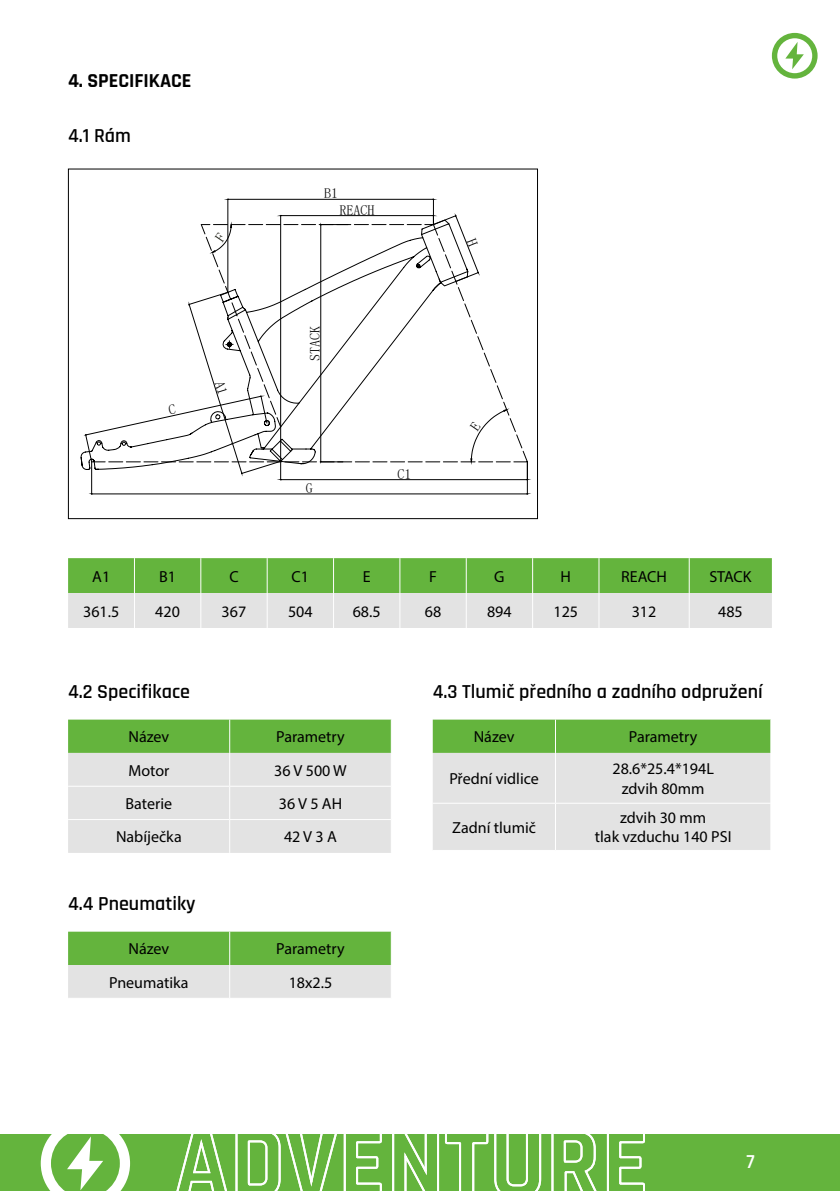
<style>
.page{position:relative;width:840px;height:1191px;background:#fff}
.page>*{position:absolute;margin:0;border:0;box-sizing:border-box;transform-origin:0 0}
.t1{font:600 20px "Rajdhani";color:#000}
.t2{font:700 20px "Rajdhani";color:#000}
.t3{font:600 20px "Rajdhani";color:#fff}
.t4{font:16px/19.2px "Myriad Pro";color:#000;text-align:center}
.t5{font:14px "Sim Sun";color:#000}
</style>
<div class="page">
<svg style="left:200px;top:224px;width:327px;height:238px"></svg>
<svg style="left:209px;top:250px;width:7px;height:4px"></svg>
<hr style="left:227px;top:199px;width:1px;height:93px;background:#000">
<hr style="left:228px;top:199px;width:205px;height:1px;background:#000">
<hr style="left:91px;top:462px;width:1px;height:32px;background:#000">
<hr style="left:526px;top:462px;width:1px;height:32px;background:#000">
<hr style="left:92px;top:493px;width:435px;height:1px;background:#000">
<hr style="left:320px;top:225px;width:1px;height:236px;background:#000">
<svg style="left:320px;top:461px;width:23px;height:1px"></svg>
<svg style="left:320px;top:224px;width:28px;height:1px"></svg>
<hr style="left:280px;top:215px;width:1px;height:246px;background:#000">
<hr style="left:281px;top:215px;width:152px;height:1px;background:#000">
<hr style="left:281px;top:479px;width:246px;height:1px;background:#000">
<svg style="left:526px;top:462px;width:2px;height:18px"></svg>
<svg style="left:68px;top:558px;width:703px;height:70px;background:#a4cb91"></svg>
<hr style="left:134px;top:558px;width:1px;height:35px;background:#fff">
<hr style="left:200px;top:558px;width:1px;height:35px;background:#fff">
<hr style="left:267px;top:558px;width:1px;height:35px;background:#fff">
<hr style="left:333px;top:558px;width:1px;height:35px;background:#fff">
<hr style="left:399px;top:558px;width:1px;height:35px;background:#fff">
<hr style="left:465px;top:558px;width:1px;height:35px;background:#fff">
<hr style="left:532px;top:558px;width:1px;height:35px;background:#fff">
<hr style="left:598px;top:558px;width:1px;height:35px;background:#fff">
<hr style="left:688px;top:558px;width:1px;height:35px;background:#fff">
<hr style="left:134px;top:593px;width:1px;height:35px;background:#fff">
<hr style="left:200px;top:593px;width:1px;height:35px;background:#fff">
<hr style="left:267px;top:593px;width:1px;height:35px;background:#fff">
<hr style="left:333px;top:593px;width:1px;height:35px;background:#fff">
<hr style="left:399px;top:593px;width:1px;height:35px;background:#fff">
<hr style="left:465px;top:593px;width:1px;height:35px;background:#fff">
<hr style="left:532px;top:593px;width:1px;height:35px;background:#fff">
<hr style="left:598px;top:593px;width:1px;height:35px;background:#fff">
<hr style="left:688px;top:593px;width:1px;height:35px;background:#fff">
<svg style="left:68px;top:719px;width:323px;height:134px;background:#c3d7b9"></svg>
<hr style="left:229px;top:719px;width:1px;height:34px;background:#fff">
<hr style="left:229px;top:820px;width:1px;height:33px;background:#fff">
<hr style="left:229px;top:753px;width:1px;height:33px;background:#fff">
<hr style="left:68px;top:786px;width:161px;height:1px;background:#fff">
<hr style="left:229px;top:786px;width:162px;height:1px;background:#fff">
<hr style="left:229px;top:786px;width:1px;height:33px;background:#fff">
<hr style="left:68px;top:819px;width:161px;height:1px;background:#fff">
<hr style="left:229px;top:819px;width:162px;height:1px;background:#fff">
<svg style="left:68px;top:931px;width:323px;height:67px;background:#a4cc90"></svg>
<hr style="left:229px;top:931px;width:1px;height:34px;background:#fff">
<hr style="left:229px;top:965px;width:1px;height:33px;background:#fff">
<svg style="left:432px;top:719px;width:338px;height:131px;background:#c2d7b8"></svg>
<hr style="left:555px;top:719px;width:1px;height:34px;background:#fff">
<hr style="left:555px;top:753px;width:1px;height:50px;background:#fff">
<hr style="left:432px;top:803px;width:123px;height:1px;background:#fff">
<hr style="left:555px;top:803px;width:215px;height:1px;background:#fff">
<hr style="left:555px;top:803px;width:1px;height:47px;background:#fff">
<div style="left:0;top:1134px;width:839px;height:57px;background:#64b43d"></div>
<svg style="left:785px;top:42px;width:18px;height:27px"></svg>
<div style="left:771px;top:33px;width:46px;height:46px;border:5px solid #64b43d;border-radius:50%"></div>
<svg style="left:41px;top:1134px;width:89px;height:57px"></svg>
<svg style="left:176px;top:1134px;width:206px;height:57px"></svg>
<svg style="left:392px;top:1134px;width:150px;height:57px"></svg>
<svg style="left:551px;top:1134px;width:46px;height:57px"></svg>
<svg style="left:606px;top:1134px;width:39px;height:57px"></svg>
<svg style="left:214px;top:221px;width:18px;height:22px"></svg>
<svg style="left:432px;top:199px;width:47px;height:83px"></svg>
<svg style="left:85px;top:292px;width:196px;height:188px"></svg>
<svg style="left:469px;top:408px;width:40px;height:54px"></svg>
<p class="t2" style="left:68px;top:68px;width:125px">4. SPECIFIKACE</p>
<p class="t1" style="left:68px;top:124px;width:64px">4.1 Rám</p>
<p class="t5" style="left:324px;top:186px;width:15px">B1</p>
<p class="t5" style="left:339px;top:202px;width:36px">REACH</p>
<p class="t5" style="left:307px;top:361px;width:36px;rotate:-90deg">STACK</p>
<p class="t5" style="left:306px;top:481px;width:8px">G</p>
<p class="t5" style="left:397px;top:466px;width:15px">C1</p>
<p class="t4" style="left:92px;top:566px;width:19px">A1</p>
<p class="t4" style="left:159px;top:566px;width:18px">B1</p>
<p class="t4" style="left:229px;top:566px;width:11px">C</p>
<p class="t4" style="left:291px;top:566px;width:19px">C1</p>
<p class="t4" style="left:362px;top:566px;width:9px">E</p>
<p class="t4" style="left:429px;top:566px;width:9px">F</p>
<p class="t4" style="left:494px;top:566px;width:12px">G</p>
<p class="t4" style="left:560px;top:566px;width:12px">H</p>
<p class="t4" style="left:620px;top:566px;width:47px">REACH</p>
<p class="t4" style="left:709px;top:566px;width:44px">STACK</p>
<p class="t4" style="left:83px;top:601px;width:38px">361.5</p>
<p class="t4" style="left:155px;top:601px;width:26px">420</p>
<p class="t4" style="left:221px;top:601px;width:26px">367</p>
<p class="t4" style="left:288px;top:601px;width:26px">504</p>
<p class="t4" style="left:352px;top:601px;width:29px">68.5</p>
<p class="t4" style="left:424px;top:601px;width:18px">68</p>
<p class="t4" style="left:487px;top:601px;width:26px">894</p>
<p class="t4" style="left:553px;top:601px;width:26px">125</p>
<p class="t4" style="left:631px;top:601px;width:26px">312</p>
<p class="t4" style="left:717px;top:601px;width:26px">485</p>
<p class="t1" style="left:68px;top:679px;width:123px">4.2 Specifikace</p>
<p class="t4" style="left:128px;top:727px;width:42px">Název</p>
<p class="t4" style="left:276px;top:727px;width:70px">Parametry</p>
<p class="t4" style="left:128px;top:760px;width:42px">Motor</p>
<p class="t4" style="left:274px;top:760px;width:74px">36 V 500 W</p>
<p class="t4" style="left:125px;top:793px;width:48px">Baterie</p>
<p class="t4" style="left:278px;top:793px;width:65px">36 V 5 AH</p>
<p class="t4" style="left:116px;top:827px;width:67px">Nabíječka</p>
<p class="t4" style="left:284px;top:827px;width:54px">42 V3 A</p>
<p class="t1" style="left:68px;top:891px;width:129px">4.4 Pneumatiky</p>
<p class="t4" style="left:128px;top:939px;width:42px">Název</p>
<p class="t4" style="left:276px;top:939px;width:70px">Parametry</p>
<p class="t4" style="left:109px;top:972px;width:81px">Pneumatika</p>
<p class="t4" style="left:288px;top:972px;width:45px">18x2.5</p>
<p class="t1" style="left:432px;top:679px;width:331px">4.3 Tlumič předního a zadního odpružení</p>
<p class="t4" style="left:473px;top:727px;width:42px">Název</p>
<p class="t4" style="left:628px;top:727px;width:70px">Parametry</p>
<p class="t4" style="left:449px;top:769px;width:91px">Přední vidlice</p>
<p class="t4" style="left:612px;top:759px;width:103px">28.6*25.4*194L zdvih 80mm</p>
<p class="t4" style="left:452px;top:817px;width:85px">Zadní tlumič</p>
<p class="t4" style="left:594px;top:808px;width:138px">zdvih 30 mm<br>tlak vzduchu 140 PSI</p>
<p class="t3" style="left:746px;top:1150px;width:10px">7</p>
</div>
